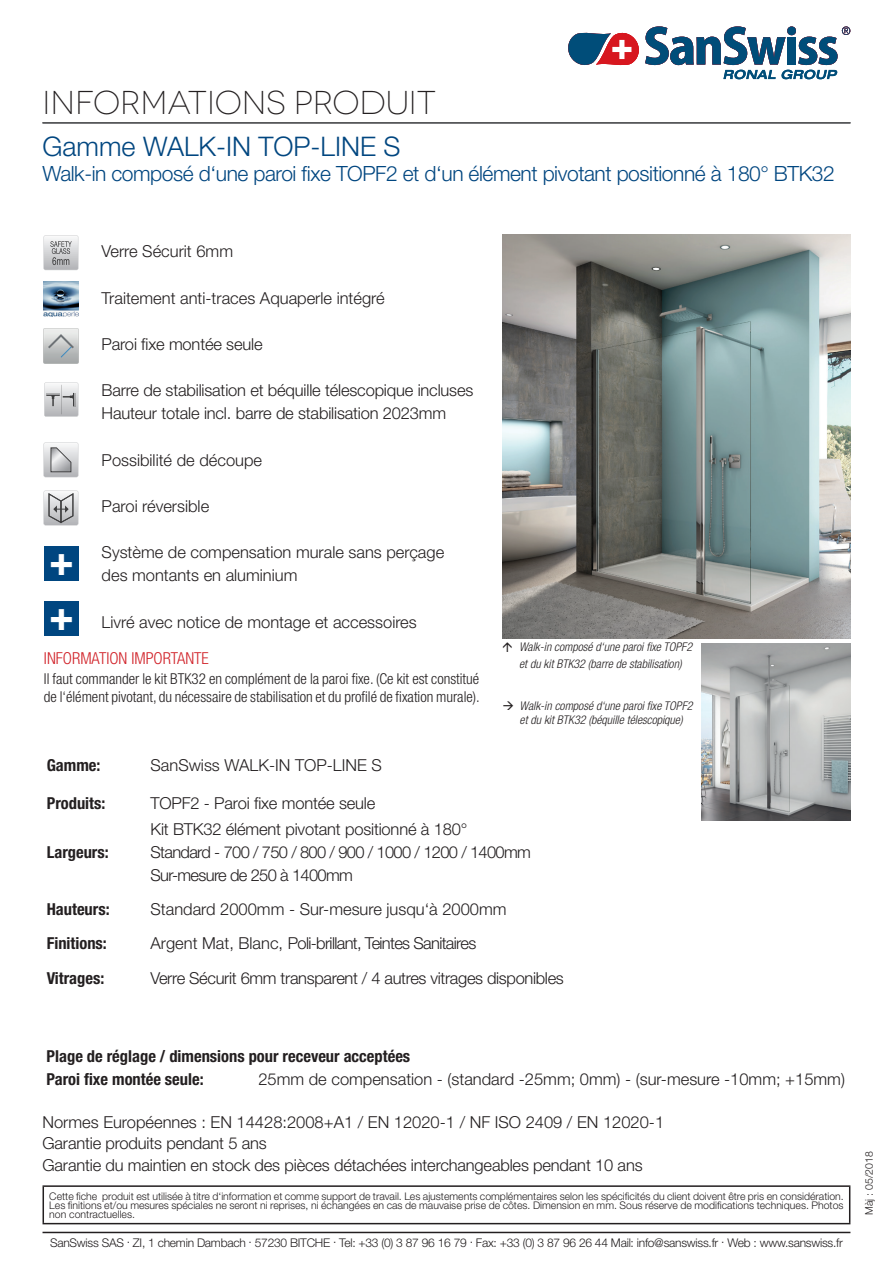
<style>
.page{position:relative;width:893px;height:1263px;background:#fff}
.page>*{position:absolute;margin:0;border:0;box-sizing:border-box;transform-origin:0 0}
.t1{font:700 condensed 41.25px/55.2px "Helvetica Neue LT Pro";color:#fff}
.t2{font:300 33px "Novecentowide";letter-spacing:-.005em;color:#231f20}
.t3{font:300 27px "Helvetica Neue LT Pro";color:#004680}
.t4{font:300 21px "Helvetica Neue LT Pro";letter-spacing:-.02em;color:#004680}
.t5{font:300 16.5px/21px "Helvetica Neue LT Pro";letter-spacing:-.01em;color:#231f20}
.t6{font:700 condensed 16.5px/23.1px "Helvetica Neue LT Pro";color:#231f20}
.t7{font:300 16.5px/23.1px "Helvetica Neue LT Pro";letter-spacing:-.04em;color:#231f20}
.t8{font:300 condensed 16.5px "Helvetica Neue LT Pro";color:#d1232a}
.t9{font:300 condensed 15px/18px "Helvetica Neue LT Pro";color:#231f20}
.t10{font:italic 300 condensed 12px/16.5px "Helvetica Neue LT Pro";color:#231f20}
.t11{font:300 12px "Helvetica Neue LT Pro";letter-spacing:-.02em;color:#231f20}
.t12{font:300 10.5px/9px "Helvetica Neue LT Pro";color:#231f20;text-align:justify}
</style>
<div class="page">
<hr style="left:43px;top:1232px;width:807px;height:1px;background:#231f20">
<hr style="left:43px;top:1185px;width:807px;height:2px;background:#231f20">
<hr style="left:43px;top:1187px;width:1px;height:36px;background:#231f20">
<hr style="left:849px;top:1187px;width:1px;height:36px;background:#231f20">
<hr style="left:43px;top:1223px;width:807px;height:1px;background:#231f20">
<img style="left:502px;top:234px;width:349px;height:404px">
<svg style="left:568px;top:26px;width:282px;height:53px"></svg>
<hr style="left:43px;top:122px;width:807px;height:2px;background:#57585a">
<img style="left:44px;top:281px;width:34px;height:35px">
<svg style="left:44px;top:235px;width:34px;height:35px"></svg>
<img style="left:43px;top:329px;width:35px;height:35px">
<svg style="left:44px;top:382px;width:34px;height:35px"></svg>
<svg style="left:44px;top:442px;width:34px;height:35px"></svg>
<div style="left:44px;top:546px;width:35px;height:35px;background:#004680"></div>
<div style="left:44px;top:601px;width:35px;height:35px;background:#004680"></div>
<svg style="left:44px;top:490px;width:34px;height:35px"></svg>
<img style="left:702px;top:643px;width:148px;height:178px">
<h2 class="t2" style="left:43px;top:84px;width:395px">INFORMATIONS PRODUIT</h2>
<h3 class="t3" style="left:43px;top:130px;width:360px">Gamme WALK-IN TOP-LINE S</h3>
<p class="t4" style="left:43px;top:161px;width:794px">Walk-in composé d‘une paroi fixe TOPF2 et d‘un élément pivotant positionné à 180° BTK32</p>
<h1 class="t1" style="left:49px;top:532px;width:26px">+ +</h1>
<p class="t5" style="left:102px;top:241px;width:133px">Verre Sécurit 6mm</p>
<p class="t5" style="left:102px;top:287px;width:285px">Traitement anti-traces Aquaperle intégré</p>
<p class="t5" style="left:102px;top:333px;width:162px">Paroi fixe montée seule</p>
<p class="t5" style="left:102px;top:378px;width:373px;line-height:23.1px">Barre de stabilisation et béquille télescopique incluses<br>Hauteur totale incl. barre de stabilisation 2023mm</p>
<p class="t5" style="left:102px;top:449px;width:162px">Possibilité de découpe</p>
<p class="t5" style="left:102px;top:495px;width:109px">Paroi réversible</p>
<p class="t5" style="left:102px;top:540px;width:344px;line-height:23.1px">Système de compensation murale sans perçage des montants en aluminium</p>
<p class="t5" style="left:102px;top:611px;width:317px">Livré avec notice de montage et accessoires</p>
<p class="t8" style="left:44px;top:648px;width:166px">INFORMATION IMPORTANTE</p>
<p class="t9" style="left:44px;top:669px;width:437px">Il faut commander le kit BTK32 en complément de la paroi fixe. (Ce kit est constitué de l‘élément pivotant, du nécessaire de stabilisation et du profilé de fixation murale).</p>
<p class="t10" style="left:519px;top:639px;width:174px">Walk-in composé d‘une paroi fixe TOPF2 et du kit BTK32 (barre de stabilisation)</p>
<p class="t10" style="left:520px;top:699px;width:174px;line-height:14.4px">Walk-in composé d‘une paroi fixe TOPF2 et du kit BTK32 (béquille télescopique)</p>
<p class="t6" style="left:47px;top:754px;width:55px">Gamme:</p>
<p class="t5" style="left:151px;top:754px;width:233px">SanSwiss WALK-IN TOP-LINE S</p>
<p class="t6" style="left:47px;top:791px;width:60px">Produits:</p>
<p class="t5" style="left:151px;top:789px;width:318px;line-height:26.1px">TOPF2 - Paroi fixe montée seule<br>Kit BTK32 élément pivotant positionné à 180°</p>
<p class="t6" style="left:47px;top:840px;width:63px">Largeurs:</p>
<p class="t7" style="left:151px;top:840px;width:382px">Standard - 700 / 750 / 800 / 900 / 1000 / 1200 / 1400mm<br>Sur-mesure de 250 à 1400mm</p>
<p class="t6" style="left:47px;top:897px;width:64px">Hauteurs:</p>
<p class="t5" style="left:151px;top:898px;width:358px">Standard 2000mm - Sur-mesure jusqu‘à 2000mm</p>
<p class="t6" style="left:47px;top:932px;width:62px">Finitions:</p>
<p class="t7" style="left:151px;top:932px;width:327px">Argent Mat, Blanc, Poli-brillant, Teintes Sanitaires</p>
<p class="t6" style="left:47px;top:966px;width:59px">Vitrages:</p>
<p class="t5" style="left:151px;top:967px;width:415px">Verre Sécurit 6mm transparent / 4 autres vitrages disponibles</p>
<p class="t6" style="left:47px;top:1045px;width:365px">Plage de réglage / dimensions pour receveur acceptées<br>Paroi fixe montée seule:</p>
<p class="t5" style="left:258px;top:1069px;width:588px">25mm de compensation - (standard -25mm; 0mm) - (sur-mesure -10mm; +15mm)</p>
<p class="t5" style="left:43px;top:1112px;width:623px">Normes Européennes : EN 14428:2008+A1 / EN 12020-1 / NF ISO 2409 / EN 12020-1<br>Garantie produits pendant 5 ans<br>Garantie du maintien en stock des pièces détachées interchangeables pendant 10 ans</p>
<p class="t12" style="left:49px;top:1191px;width:796px">Cette fiche produit est utilisée à titre d‘information et comme support de travail. Les ajustements complémentaires selon les spécificités du client doivent être pris en considération.<br>Les finitions et/ou mesures spéciales ne seront ni reprises, ni échangées en cas de mauvaise prise de côtes. Dimension en mm. Sous réserve de modifications techniques. Photos non contractuelles.</p>
<p class="t11" style="left:50px;top:1236px;width:794px">SanSwiss SAS . ZI, 1 chemin Dambach . 57230 BITCHE . Tel: +33 (0) 3 87 96 16 79 . Fax: +33 (0) 3 87 96 26 44 Mail: info@sanswiss.fr . Web : www.sanswiss.fr</p>
<p class="t12" style="left:864px;top:1215px;width:65px;rotate:-90deg">Màj : 05/2018</p>
</div>
